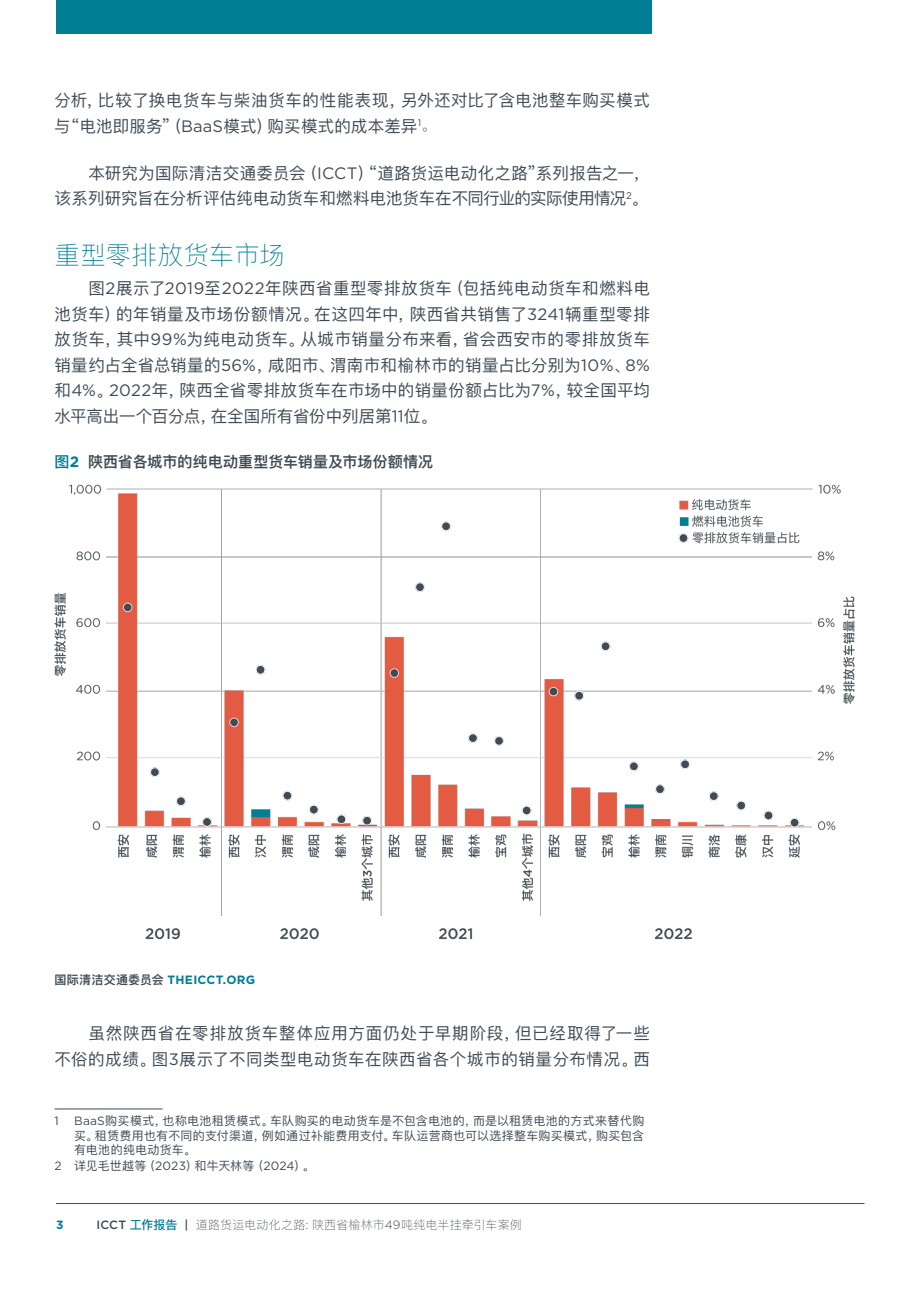
<style>
.page{position:relative;width:920px;height:1290px;background:#fff}
.page>*{position:absolute;margin:0;border:0;box-sizing:border-box;transform-origin:0 0}
.Heading_1{font:100 25.5px "Ping Fang SC";letter-spacing:.01em;color:#007e94}
.中文正文{font:16.5px/25.5px "Ping Fang SC";letter-spacing:.015em;color:#3f4b55;text-align:right}
.中文正文-2{font:16.5px/25.5px "Ping Fang SC";letter-spacing:.04em;color:#3f4b55;text-align:right}
.Body_Copy{font:16.5px/25.5px "Ping Fang SC";letter-spacing:.02em;color:#3f4b55}
.Figure___Table_number{font:600 15px "Ping Fang SC";letter-spacing:.005em;color:#3f4b55}
.Footnote{font:12px/14.4px "Ping Fang SC";letter-spacing:.015em;color:#3f4b55;text-align:justify}
.t1{font:100 12px "Ping Fang SC";letter-spacing:.01em;color:#3f4b55}
.Figure_credit{font:700 12px "Gotham";letter-spacing:.02em;color:#007e94}
.Footnote-2{font:12px "Gotham";color:#3f4b55}
.s1{font-family:"Gotham"}
.s2{font-family:"Adobe Song Std";font-weight:300}
.s3{color:#007e94}
.s4{font-family:"Gotham";font-weight:700;color:#007e94}
.s5{font-family:"Ping Fang SC";font-weight:600;color:#3f4b55}
.s6{font-family:"Gotham";font-weight:500}
.s7{font-weight:500;color:#007e94}
.s8{font-family:"Gotham";font-weight:300}
</style>
<div class="page">
<hr style="left:56px;top:1203px;width:808px;height:1px;background:#3f4b55">
<div style="left:56px;top:0;width:595px;height:34px;background:#007e94"></div>
<img style="left:55px;top:484px;width:800px;height:456px">
<hr style="left:55px;top:1108px;width:108px;height:1px;background:#3f4b55">
<p class="Body_Copy" style="left:55px;top:87px;width:597px">分析，比较了换电货车与柴油货车的性能表现，另外还对比了含电池整车购买模式与“电池即服务”（<span class="s1">BaaS</span>模式）购买模式的成本差异<sup>1</sup><span class="s2">。</span></p>
<p class="中文正文" style="left:55px;top:160px;width:597px">本研究为国际清洁交通委员会（<span class="s1">ICCT</span>）“道路货运电动化之路”系列报告之一，<br>该系列研究旨在分析评估纯电动货车和燃料电池货车在不同行业的实际使用情况<sup>2</sup>。</p>
<p class="Heading_1" style="left:55px;top:240px;width:232px">重型零排放货车市场</p>
<p class="中文正文" style="left:55px;top:275px;width:597px;text-align:justify;text-indent:34px">图<span class="s1">2</span>展示了<span class="s1">2019</span>至<span class="s1">2022</span>年陕西省重型零排放货车（包括纯电动货车和燃料电池货车）的年销量及市场份额情况。在这四年中，陕西省共销售了<span class="s1">3241</span>辆重型零排放货车，其中<span class="s1">99%</span>为纯电动货车。从城市销量分布来看，省会西安市的零排放货车销量约占全省总销量的<span class="s1">56%</span>，咸阳市、渭南市和榆林市的销量占比分别为<span class="s1">10%</span>、<span class="s1">8%</span>和<span class="s1">4%</span>。<span class="s1">2022</span>年，陕西全省零排放货车在市场中的销量份额占比为<span class="s1">7%</span>，较全国平均水平高出一个百分点，在全国所有省份中列居第<span class="s1">11</span>位。</p>
<p class="Figure___Table_number" style="left:55px;top:452px;width:380px"><span class="s3">图</span><span class="s4">2</span> 陕西省各城市的纯电动重型货车销量及市场份额情况</p>
<p class="Figure_credit" style="left:55px;top:972px;width:202px"><span class="s5">国际清洁交通委员会</span> THEICCT.ORG</p>
<p class="中文正文-2" style="left:55px;top:1020px;width:597px">虽然陕西省在零排放货车整体应用方面仍处于早期阶段，但已经取得了一些<br>不俗的成绩。图<span class="s1">3</span>展示了不同类型电动货车在陕西省各个城市的销量分布情况。西</p>
<p class="Footnote-2" style="left:55px;top:1113px;width:6px">1</p>
<p class="Footnote" style="left:74px;top:1113px;width:572px"><span class="s1">BaaS</span>购买模式，也称电池租赁模式。车队购买的电动货车是不包含电池的，而是以租赁电池的方式来替代购买。租赁费用也有不同的支付渠道，例如通过补能费用支付。车队运营商也可以选择整车购买模式，购买包含有电池的纯电动货车。</p>
<p class="Footnote" style="left:55px;top:1158px;width:261px"><span class="s1">2</span> 详见毛世越等（<span class="s1">2023</span>）和牛天林等（<span class="s1">2024</span>）。</p>
<p class="Figure_credit" style="left:56px;top:1217px;width:9px">3</p>
<p class="t1" style="left:96px;top:1218px;width:427px"><span class="s6">ICCT</span> <span class="s7">工作报告</span> <span class="s6">|</span> 道路货运电动化之路<span class="s8">:</span> 陕西省榆林市<span class="s8">49</span>吨纯电半挂牵引车案例</p>
</div>
